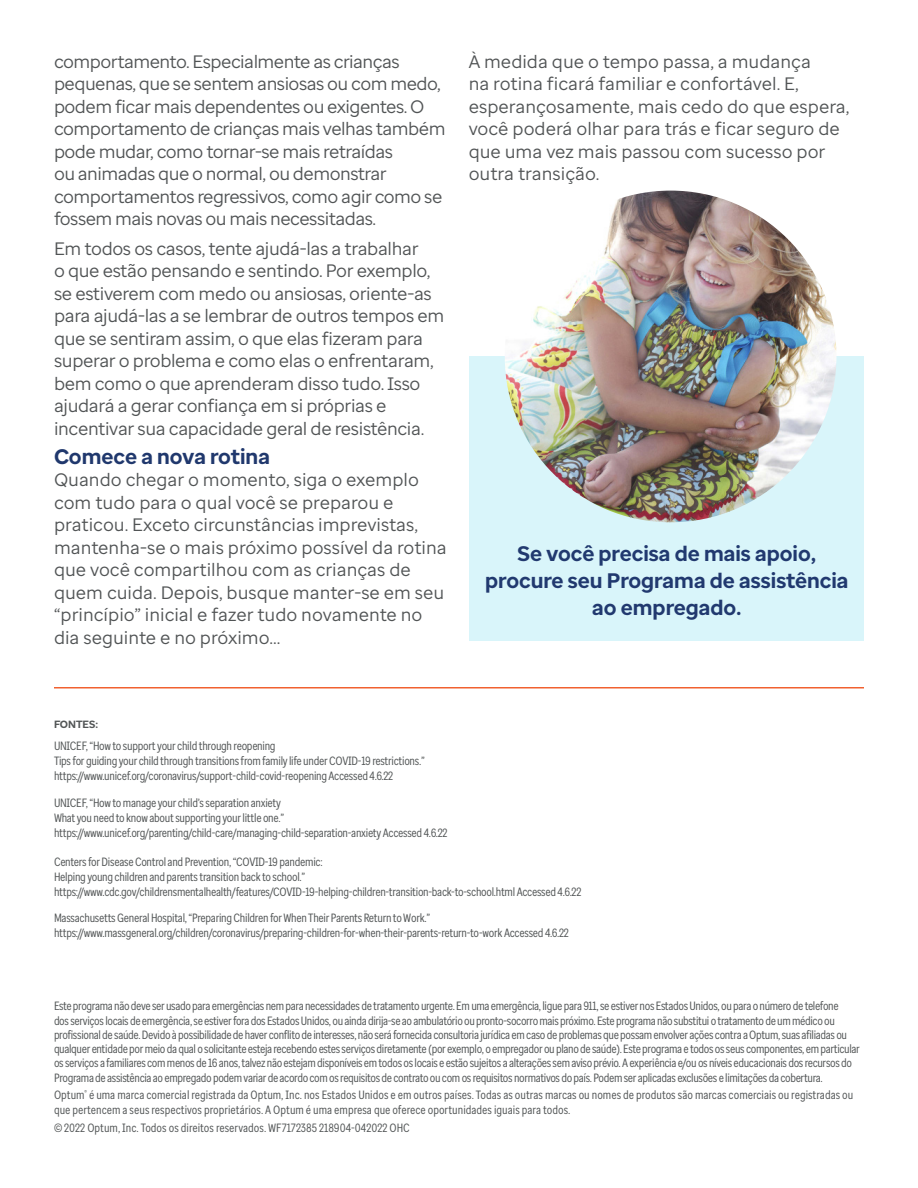
<style>
.page{position:relative;width:918px;height:1188px;background:#fff}
.page>*{position:absolute;margin:0;border:0;box-sizing:border-box;transform-origin:0 0}
.t1{font:700 21px/27px "Optum Sans";color:#21396f;text-align:center}
.t2{font:700 21px "Optum Sans";color:#20386d}
.t3{font:18px/22.5px "Optum Sans";letter-spacing:-.02em;color:#515455}
.t4{font:18px/22.5px "Optum Sans";color:#515455}
.t5{font:12px/14.2px "Optum Sans Cond";letter-spacing:-.03em;color:#525556}
.t6{font:12px/14.2px "Optum Sans Cond";color:#525556}
.t7{font:700 10.5px "Optum Sans";color:#525556}
</style>
<div class="page">
<hr style="left:54px;top:687px;width:810px;height:1px;background:#f16130">
<div style="left:469px;top:356px;width:395px;height:285px;background:#d9f5fa"></div>
<img style="left:505px;top:191px;width:331px;height:331px;border-radius:166px">
<p class="t3" style="left:54px;top:50px;width:393px">comportamento. Especialmente as crianças pequenas, que se sentem ansiosas ou com medo, podem ficar mais dependentes ou exigentes. O comportamento de crianças mais velhas também pode mudar, como tornar-se mais retraídas<br>ou animadas que o normal, ou demonstrar comportamentos regressivos, como agir como se fossem mais novas ou mais necessitadas.</p>
<p class="t3" style="left:54px;top:237px;width:392px">Em todos os casos, tente ajudá-las a trabalhar<br>o que estão pensando e sentindo. Por exemplo, se estiverem com medo ou ansiosas, oriente-as para ajudá-las a se lembrar de outros tempos em que se sentiram assim, o que elas fizeram para superar o problema e como elas o enfrentaram, bem como o que aprenderam disso tudo. Isso ajudará a gerar confiança em si próprias e incentivar sua capacidade geral de resistência.</p>
<p class="t2" style="left:54px;top:443px;width:218px">Comece a nova rotina</p>
<p class="t4" style="left:54px;top:469px;width:394px">Quando chegar o momento, siga o exemplo com tudo para o qual você se preparou e praticou. Exceto circunstâncias imprevistas, mantenha-se o mais próximo possível da rotina que você compartilhou com as crianças de quem cuida. Depois, busque manter-se em seu “princípio” inicial e fazer tudo novamente no dia seguinte e no próximo...</p>
<p class="t4" style="left:469px;top:50px;width:382px">À medida que o tempo passa, a mudança<br>na rotina ficará familiar e confortável. E, esperançosamente, mais cedo do que espera, você poderá olhar para trás e ficar seguro de que uma vez mais passou com sucesso por outra transição.</p>
<p class="t1" style="left:485px;top:540px;width:365px">Se você precisa de mais apoio, procure seu Programa de assistência ao empregado.</p>
<p class="t7" style="left:54px;top:718px;width:46px">FONTES:</p>
<p class="t5" style="left:54px;top:739px;width:223px">UNICEF, “How to support your child through reopening</p>
<p class="t5" style="left:54px;top:754px;width:372px">Tips for guiding your child through transitions from family life under COVID-19 restrictions.”</p>
<p class="t5" style="left:54px;top:769px;width:341px">https://www.unicef.org/coronavirus/support-child-covid-reopening Accessed 4.6.22</p>
<p class="t5" style="left:54px;top:796px;width:228px">UNICEF, “How to manage your child’s separation anxiety</p>
<p class="t5" style="left:54px;top:811px;width:232px">What you need to know about supporting your little one.”</p>
<p class="t5" style="left:54px;top:826px;width:395px">https://www.unicef.org/parenting/child-care/managing-child-separation-anxiety Accessed 4.6.22</p>
<p class="t5" style="left:54px;top:854px;width:270px">Centers for Disease Control and Prevention, “COVID-19 pandemic:</p>
<p class="t5" style="left:54px;top:869px;width:253px">Helping young children and parents transition back to school.”</p>
<p class="t5" style="left:54px;top:884px;width:529px">https://www.cdc.gov/childrensmentalhealth/features/COVID-19-helping-children-transition-back-to-school.html Accessed 4.6.22</p>
<p class="t5" style="left:54px;top:911px;width:378px">Massachusetts General Hospital, “Preparing Children for When Their Parents Return to Work.”</p>
<p class="t5" style="left:54px;top:926px;width:516px">https://www.massgeneral.org/children/coronavirus/preparing-children-for-when-their-parents-return-to-work Accessed 4.6.22</p>
<p class="t5" style="left:54px;top:999px;width:807px">Este programa não deve ser usado para emergências nem para necessidades de tratamento urgente. Em uma emergência, ligue para 911, se estiver nos Estados Unidos, ou para o número de telefone<br>dos serviços locais de emergência, se estiver fora dos Estados Unidos, ou ainda dirija-se ao ambulatório ou pronto-socorro mais próximo. Este programa não substitui o tratamento de um médico ou profissional de saúde. Devido à possibilidade de haver conflito de interesses, não será fornecida consultoria jurídica em caso de problemas que possam envolver ações contra a Optum, suas afiliadas ou qualquer entidade por meio da qual o solicitante esteja recebendo estes serviços diretamente (por exemplo, o empregador ou plano de saúde). Este programa e todos os seus componentes, em particular os serviços a familiares com menos de 16 anos, talvez não estejam disponíveis em todos os locais e estão sujeitos a alterações sem aviso prévio. A experiência e/ou os níveis educacionais dos recursos do Programa de assistência ao empregado podem variar de acordo com os requisitos de contrato ou com os requisitos normativos do país. Podem ser aplicadas exclusões e limitações da cobertura.</p>
<p class="t6" style="left:54px;top:1088px;width:801px">Optum<sup>®</sup> é uma marca comercial registrada da Optum, Inc. nos Estados Unidos e em outros países. Todas as outras marcas ou nomes de produtos são marcas comerciais ou registradas ou que pertencem a seus respectivos proprietários. A Optum é uma empresa que oferece oportunidades iguais para todos.</p>
<p class="t6" style="left:54px;top:1121px;width:357px">© 2022 Optum, Inc. Todos os direitos reservados. WF7172385 218904-042022 OHC</p>
</div>
